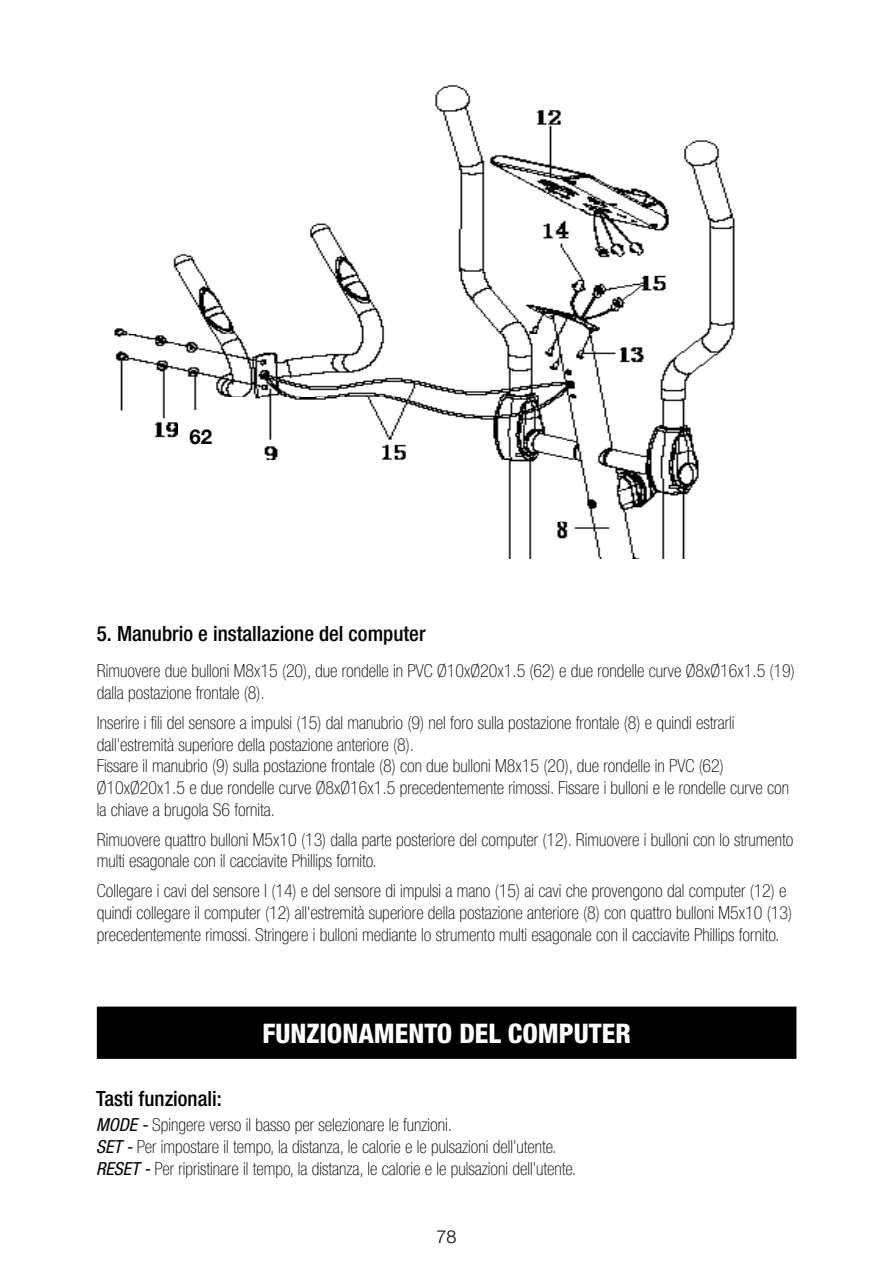
<style>
.page{position:relative;width:893px;height:1263px;background:#fff}
.page>*{position:absolute;margin:0;border:0;box-sizing:border-box;transform-origin:0 0}
.t1{font:800 condensed 27px "Helvetica Neue LT Std";color:#fff}
.t2{font:500 condensed 21px "Helvetica Neue LT Std";color:#000}
.t3{font:700 20.4px "Helvetica Neue LT Std";color:#000}
.t4{font:100 condensed 18px/21.6px "Helvetica Neue LT Std";color:#000}
.t5{font:300 18px "Helvetica Neue LT Std";color:#000}
.s1{font-weight:400;font-style:italic}
</style>
<div class="page">
<div style="left:98px;top:1008px;width:697px;height:50px;background:#000"></div>
<div style="left:97px;top:1006px;width:699px;height:53px;border:2px solid #000"></div>
<img style="left:114px;top:85px;width:621px;height:473px">
<div style="left:178px;top:410px;width:46px;height:53px;background:#fff"></div>
<p class="t3" style="left:190px;top:424px;width:24px">62</p>
<p class="t2" style="left:97px;top:621px;width:330px">5. Manubrio e installazione del computer</p>
<p class="t4" style="left:97px;top:660px;width:700px">Rimuovere due bulloni M8x15 (20), due rondelle in PVC Ø10xØ20x1.5 (62) e due rondelle curve Ø8xØ16x1.5 (19) dalla postazione frontale (8).</p>
<p class="t4" style="left:97px;top:712px;width:694px">Inserire i fili del sensore a impulsi (15) dal manubrio (9) nel foro sulla postazione frontale (8) e quindi estrarli dall'estremità superiore della postazione anteriore (8).<br>Fissare il manubrio (9) sulla postazione frontale (8) con due bulloni M8x15 (20), due rondelle in PVC (62)<br>Ø10xØ20x1.5 e due rondelle curve Ø8xØ16x1.5 precedentemente rimossi. Fissare i bulloni e le rondelle curve con la chiave a brugola S6 fornita.</p>
<p class="t4" style="left:97px;top:828px;width:698px">Rimuovere quattro bulloni M5x10 (13) dalla parte posteriore del computer (12). Rimuovere i bulloni con lo strumento multi esagonale con il cacciavite Phillips fornito.</p>
<p class="t4" style="left:97px;top:880px;width:697px">Collegare i cavi del sensore I (14) e del sensore di impulsi a mano (15) ai cavi che provengono dal computer (12) e quindi collegare il computer (12) all'estremità superiore della postazione anteriore (8) con quattro bulloni M5x10 (13) precedentemente rimossi. Stringere i bulloni mediante lo strumento multi esagonale con il cacciavite Phillips fornito.</p>
<h1 class="t1" style="left:262px;top:1016px;width:370px">FUNZIONAMENTO DEL COMPUTER</h1>
<p class="t2" style="left:96px;top:1086px;width:127px">Tasti funzionali:</p>
<p class="t4" style="left:96px;top:1114px;width:481px"><span class="s1">MODE -</span> Spingere verso il basso per selezionare le funzioni.<br><span class="s1">SET -</span> Per impostare il tempo, la distanza, le calorie e le pulsazioni dell’utente.<br><span class="s1">RESET -</span> Per ripristinare il tempo, la distanza, le calorie e le pulsazioni dell’utente.</p>
<p class="t5" style="left:436px;top:1225px;width:22px">78</p>
</div>
